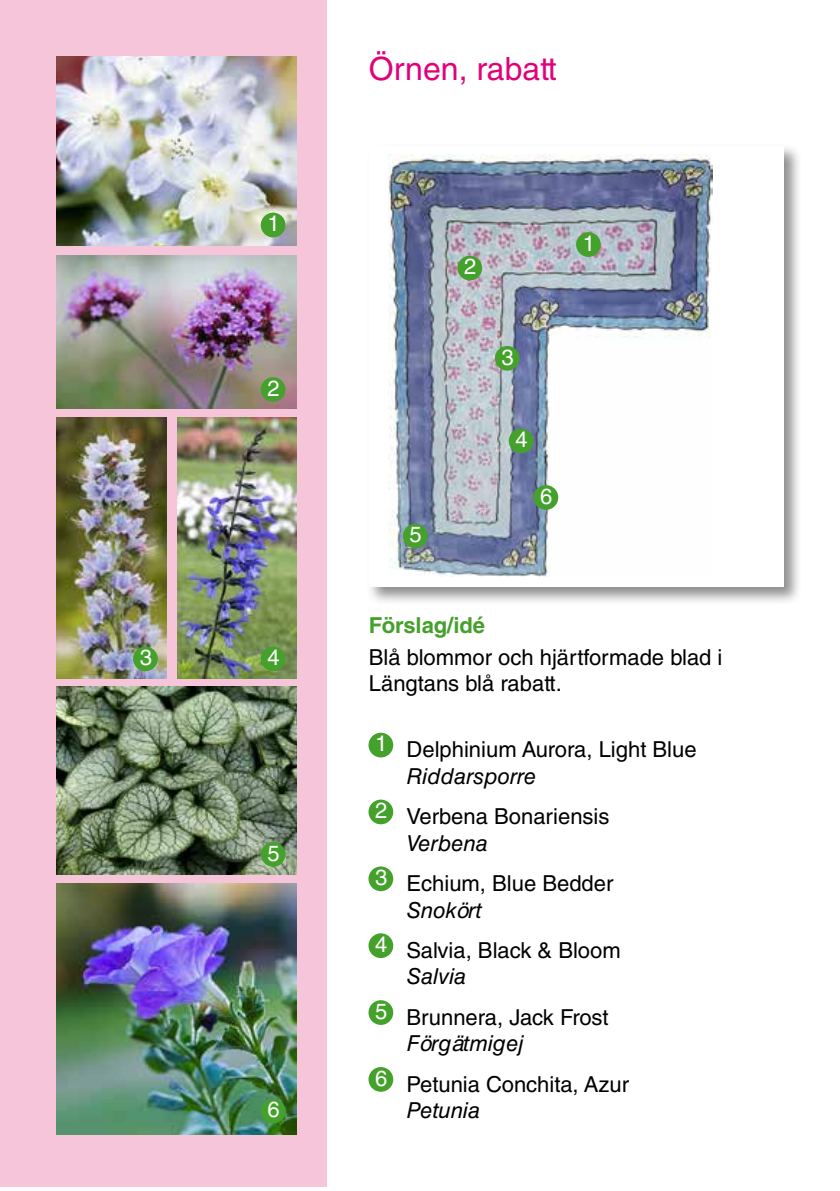
<style>
.page{position:relative;width:840px;height:1191px;background:#fff}
.page>*{position:absolute;margin:0;border:0;box-sizing:border-box;transform-origin:0 0}
.t1{font:32px "Helvetica LT Std";color:#e2007a}
.t2{font:22px/26.4px "Helvetica LT Std";color:#000}
.t3{font:22px "Helvetica LT Std";color:#fff}
.t4{font:700 22px "Helvetica LT Std";color:#44a12b}
.s1{font-style:italic}
</style>
<div class="page">
<div style="left:366px;top:143px;width:435px;height:462px;background:#000;opacity:.45"></div>
<div style="left:369px;top:146px;width:413px;height:441px;background:#fff"></div>
<img style="left:388px;top:155px;width:324px;height:421px">
<div style="left:0;top:0;width:326px;height:1186px;background:#f6c5da"></div>
<div style="left:368px;top:732px;width:25px;height:25px;background:#44a12b;border-radius:50%"></div>
<div style="left:368px;top:799px;width:25px;height:25px;background:#44a12b;border-radius:50%"></div>
<div style="left:368px;top:866px;width:25px;height:25px;background:#44a12b;border-radius:50%"></div>
<div style="left:368px;top:933px;width:25px;height:25px;background:#44a12b;border-radius:50%"></div>
<div style="left:368px;top:1000px;width:25px;height:25px;background:#44a12b;border-radius:50%"></div>
<div style="left:368px;top:1067px;width:25px;height:24px;background:#44a12b;border-radius:50%"></div>
<div style="left:403px;top:523px;width:24px;height:25px;background:#44a12b;border-radius:50%"></div>
<div style="left:494px;top:346px;width:25px;height:25px;background:#44a12b;border-radius:50%"></div>
<div style="left:457px;top:256px;width:25px;height:24px;background:#44a12b;border-radius:50%"></div>
<div style="left:575px;top:232px;width:25px;height:25px;background:#44a12b;border-radius:50%"></div>
<div style="left:508px;top:428px;width:25px;height:25px;background:#44a12b;border-radius:50%"></div>
<div style="left:533px;top:485px;width:25px;height:25px;background:#44a12b;border-radius:50%"></div>
<img style="left:57px;top:686px;width:239px;height:189px">
<img style="left:57px;top:57px;width:239px;height:188px">
<img style="left:57px;top:418px;width:110px;height:260px">
<img style="left:57px;top:883px;width:239px;height:251px">
<img style="left:177px;top:418px;width:119px;height:260px">
<img style="left:57px;top:255px;width:239px;height:154px">
<div style="left:260px;top:213px;width:25px;height:24px;background:#44a12b;border-radius:50%"></div>
<div style="left:260px;top:377px;width:25px;height:25px;background:#44a12b;border-radius:50%"></div>
<div style="left:133px;top:646px;width:25px;height:25px;background:#44a12b;border-radius:50%"></div>
<div style="left:260px;top:646px;width:25px;height:25px;background:#44a12b;border-radius:50%"></div>
<div style="left:260px;top:842px;width:25px;height:24px;background:#44a12b;border-radius:50%"></div>
<div style="left:260px;top:1098px;width:25px;height:25px;background:#44a12b;border-radius:50%"></div>
<p class="t3" style="left:267px;top:211px;width:14px">1</p>
<p class="t3" style="left:267px;top:375px;width:14px">2</p>
<p class="t3" style="left:140px;top:644px;width:14px">3</p>
<p class="t3" style="left:267px;top:644px;width:14px">4</p>
<p class="t3" style="left:267px;top:840px;width:14px">5</p>
<p class="t3" style="left:267px;top:1097px;width:14px">6</p>
<h1 class="t1" style="left:369px;top:50px;width:189px">Örnen, rabatt</h1>
<p class="t3" style="left:409px;top:522px;width:14px">5</p>
<p class="t3" style="left:464px;top:254px;width:14px">2</p>
<p class="t3" style="left:501px;top:344px;width:14px">3</p>
<p class="t3" style="left:515px;top:427px;width:14px">4</p>
<p class="t3" style="left:540px;top:483px;width:14px">6</p>
<p class="t3" style="left:582px;top:230px;width:14px">1</p>
<p class="t4" style="left:369px;top:611px;width:118px">Förslag/idé</p>
<p class="t2" style="left:369px;top:644px;width:355px">Blå blommor och hjärtformade blad i<br>Längtans blå rabatt.</p>
<p class="t2" style="left:406px;top:736px;width:291px;text-indent:-31px"><sup>1</sup> Delphinium Aurora, Light Blue<br><span class="s1">Riddarsporre</span></p>
<p class="t2" style="left:406px;top:803px;width:204px;text-indent:-31px"><sup>2</sup> Verbena Bonariensis<br><span class="s1">Verbena</span></p>
<p class="t2" style="left:406px;top:870px;width:208px;text-indent:-31px"><sup>3</sup> Echium, Blue Bedder<br><span class="s1">Snokört</span></p>
<p class="t2" style="left:406px;top:937px;width:215px;text-indent:-31px"><sup>4</sup> Salvia, Black &amp; Bloom<br><span class="s1">Salvia</span></p>
<p class="t2" style="left:406px;top:1004px;width:203px;text-indent:-31px"><sup>5</sup> Brunnera, Jack Frost<br><span class="s1">Förgätmigej</span></p>
<p class="t2" style="left:406px;top:1070px;width:224px;text-indent:-31px"><sup>6</sup> Petunia Conchita, Azur<br><span class="s1">Petunia</span></p>
</div>
